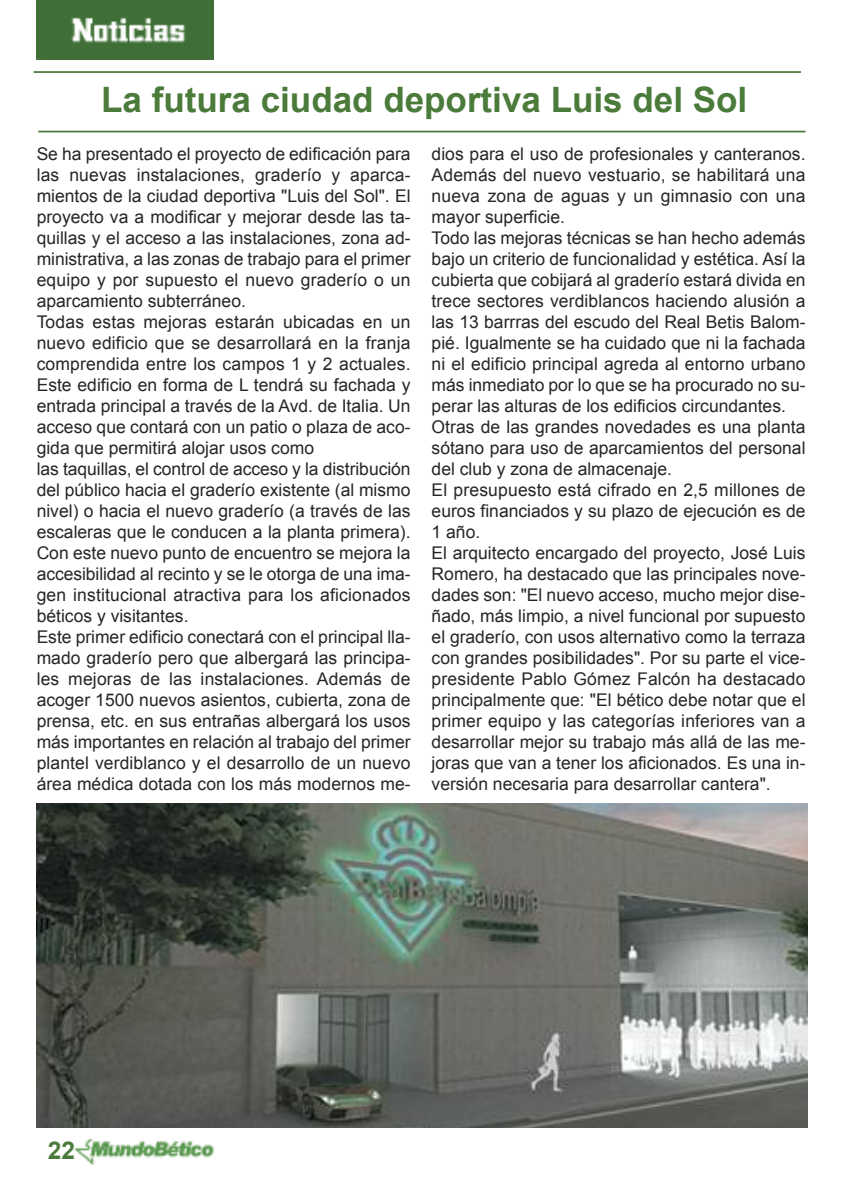
<style>
.page{position:relative;width:844px;height:1191px;background:#fff}
.page>*{position:absolute;margin:0;border:0;box-sizing:border-box;transform-origin:0 0}
.t1{font:700 35px "Arial";color:#4b7b3a}
.t2{font:700 24.5px "Arial";color:#4b7b3a}
.t3{font:17.5px/21px "Arial";color:#272627}
</style>
<div class="page">
<img style="left:73px;top:1138px;width:142px;height:27px">
<hr style="left:38px;top:131px;width:767px;height:1px;background:#4b7b3a">
<hr style="left:34px;top:71px;width:766px;height:2px;background:#4b7b3a">
<img style="left:36px;top:0;width:177px;height:60px">
<img style="left:37px;top:804px;width:770px;height:324px">
<h1 class="t1" style="left:101px;top:80px;width:647px">La futura ciudad deportiva Luis del Sol</h1>
<p class="t3" style="left:37px;top:143px;width:375px">Se ha presentado el proyecto de edificación para las nuevas instalaciones, graderío y aparca&shy;mientos de la ciudad deportiva "Luis del Sol". El proyecto va a modificar y mejorar desde las ta&shy;quillas y el acceso a las instalaciones, zona ad&shy;ministrativa, a las zonas de trabajo para el primer equipo y por supuesto el nuevo graderío o un aparcamiento subterráneo.<br>Todas estas mejoras estarán ubicadas en un nuevo edificio que se desarrollará en la franja comprendida entre los campos 1 y 2 actuales.<br>Este edificio en forma de L tendrá su fachada y entrada principal a través de la Avd. de Italia. Un acceso que contará con un patio o plaza de aco&shy;gida que permitirá alojar usos como<br>las taquillas, el control de acceso y la distribución del público hacia el graderío existente (al mismo nivel) o hacia el nuevo graderío (a través de las escaleras que le conducen a la planta primera).<br>Con este nuevo punto de encuentro se mejora la accesibilidad al recinto y se le otorga de una ima&shy;gen institucional atractiva para los aficionados béticos y visitantes.<br>Este primer edificio conectará con el principal lla&shy;mado graderío pero que albergará las principa&shy;les mejoras de las instalaciones. Además de acoger 1500 nuevos asientos, cubierta, zona de prensa, etc. en sus entrañas albergará los usos más importantes en relación al trabajo del primer plantel verdiblanco y el desarrollo de un nuevo área médica dotada con los más modernos me-</p>
<p class="t3" style="left:431px;top:143px;width:375px">dios para el uso de profesionales y canteranos.<br>Además del nuevo vestuario, se habilitará una nueva zona de aguas y un gimnasio con una mayor superficie.<br>Todo las mejoras técnicas se han hecho además bajo un criterio de funcionalidad y estética. Así la cubierta que cobijará al graderío estará divida en trece sectores verdiblancos haciendo alusión a las 13 barrras del escudo del Real Betis Balom&shy;pié. Igualmente se ha cuidado que ni la fachada ni el edificio principal agreda al entorno urbano más inmediato por lo que se ha procurado no su&shy;perar las alturas de los edificios circundantes.<br>Otras de las grandes novedades es una planta sótano para uso de aparcamientos del personal del club y zona de almacenaje.<br>El presupuesto está cifrado en 2,5 millones de euros financiados y su plazo de ejecución es de 1 año.<br>El arquitecto encargado del proyecto, José Luis Romero, ha destacado que las principales nove&shy;dades son: "El nuevo acceso, mucho mejor dise&shy;ñado, más limpio, a nivel funcional por supuesto el graderío, con usos alternativo como la terraza con grandes posibilidades". Por su parte el vice&shy;presidente Pablo Gómez Falcón ha destacado principalmente que: "El bético debe notar que el primer equipo y las categorías inferiores van a desarrollar mejor su trabajo más allá de las me&shy;joras que van a tener los aficionados. Es una in&shy;versión necesaria para desarrollar cantera".</p>
<h2 class="t2" style="left:48px;top:1137px;width:29px">22</h2>
</div>
